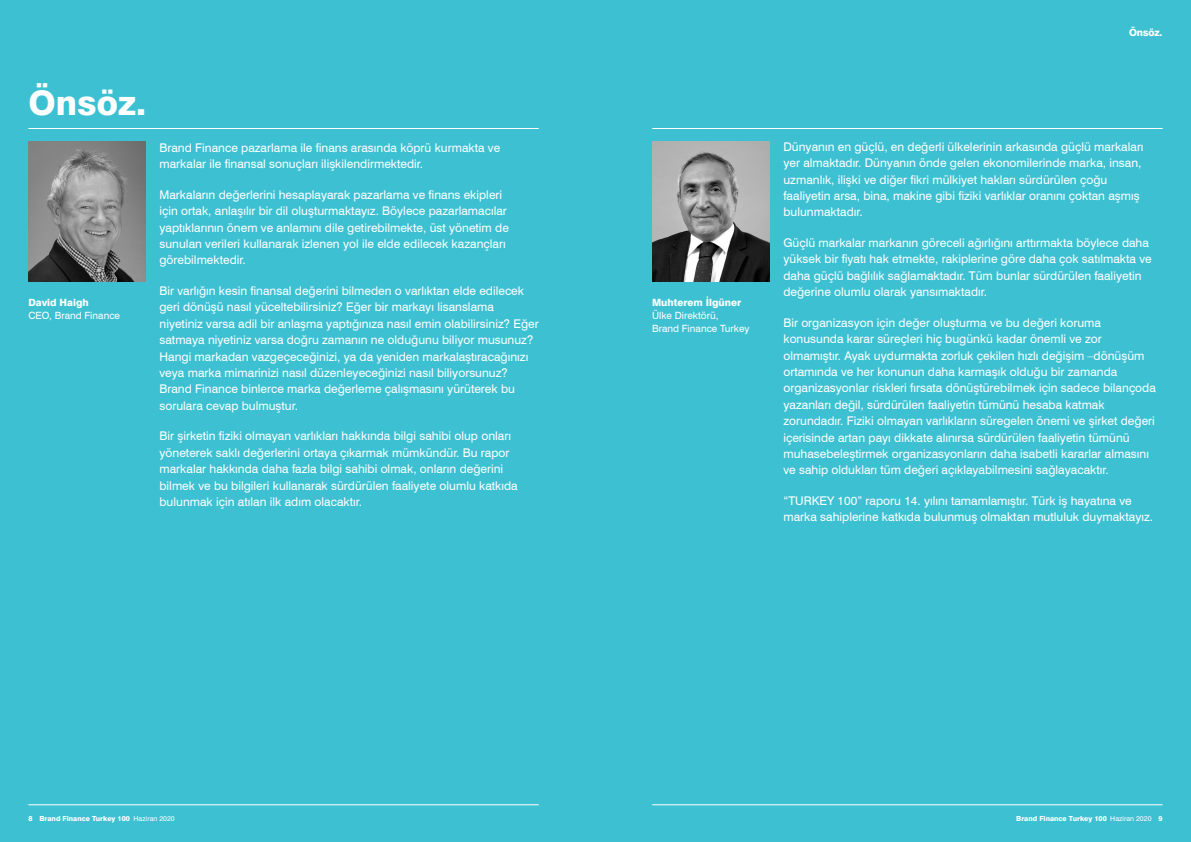
<style>
.page{position:relative;width:1191px;height:842px;background:#3dc1d2}
.page>*{position:absolute;margin:0;border:0;box-sizing:border-box;transform-origin:0 0}
.t1{font:800 34px "Swiss 721 BT";color:#fff}
.p_foreword{font:12px/16.4px "Swiss 721 BT";color:#fff}
.Foreword_Job_Title{font:10px/13px "Swiss 721 BT";color:#fff}
.Foreword_Name{font:800 10px "Swiss 721 BT";color:#fff}
.h9{font:800 10px "Swiss 721 BT";letter-spacing:-.02em;color:#fff}
.t2{font:800 7px "Swiss 721 BT";color:#fff}
.s1{font-weight:400}
</style>
<div class="page">
<hr style="left:652px;top:804px;width:510px;height:1px;background:#fff">
<hr style="left:28px;top:804px;width:511px;height:1px;background:#fff">
<hr style="left:28px;top:128px;width:511px;height:1px;background:#fff">
<hr style="left:652px;top:128px;width:510px;height:1px;background:#fff">
<img style="left:28px;top:142px;width:117px;height:139px">
<img style="left:652px;top:142px;width:117px;height:140px">
<p class="t1" style="left:28px;top:82px;width:119px">Önsöz.</p>
<p class="Foreword_Name" style="left:28px;top:296px;width:62px">David Haigh</p>
<p class="Foreword_Job_Title" style="left:28px;top:308px;width:93px">CEO, Brand Finance</p>
<p class="p_foreword" style="left:159px;top:139px;width:342px">Brand Finance pazarlama ile finans arasında köprü kurmakta ve markalar ile finansal sonuçları ilişkilendirmektedir.</p>
<p class="p_foreword" style="left:159px;top:186px;width:351px">Markaların değerlerini hesaplayarak pazarlama ve finans ekipleri için ortak, anlaşılır bir dil oluşturmaktayız. Böylece pazarlamacılar yaptıklarının önem ve anlamını dile getirebilmekte, üst yönetim de sunulan verileri kullanarak izlenen yol ile elde edilecek kazançları görebilmektedir.</p>
<p class="p_foreword" style="left:159px;top:282px;width:381px">Bir varlığın kesin finansal değerini bilmeden o varlıktan elde edilecek geri dönüşü nasıl yüceltebilirsiniz? Eğer bir markayı lisanslama niyetiniz varsa adil bir anlaşma yaptığınıza nasıl emin olabilirsiniz? Eğer satmaya niyetiniz varsa doğru zamanın ne olduğunu biliyor musunuz?<br>Hangi markadan vazgeçeceğinizi, ya da yeniden markalaştıracağınızı veya marka mimarinizi nasıl düzenleyeceğinizi nasıl biliyorsunuz?<br>Brand Finance binlerce marka değerleme çalışmasını yürüterek bu sorulara cevap bulmuştur.</p>
<p class="p_foreword" style="left:159px;top:428px;width:360px">Bir şirketin fiziki olmayan varlıkları hakkında bilgi sahibi olup onları yöneterek saklı değerlerini ortaya çıkarmak mümkündür. Bu rapor markalar hakkında daha fazla bilgi sahibi olmak, onların değerini bilmek ve bu bilgileri kullanarak sürdürülen faaliyete olumlu katkıda bulunmak için atılan ilk adım olacaktır.</p>
<p class="h9" style="left:1129px;top:26px;width:35px">Önsöz.</p>
<p class="Foreword_Name" style="left:652px;top:296px;width:91px">Muhterem İlgüner</p>
<p class="Foreword_Job_Title" style="left:652px;top:309px;width:99px">Ülke Direktörü,<br>Brand Finance Turkey</p>
<p class="p_foreword" style="left:783px;top:138px;width:362px">Dünyanın en güçlü, en değerli ülkelerinin arkasında güçlü markaları yer almaktadır. Dünyanın önde gelen ekonomilerinde marka, insan, uzmanlık, ilişki ve diğer fikri mülkiyet hakları sürdürülen çoğu faaliyetin arsa, bina, makine gibi fiziki varlıklar oranını çoktan aşmış bulunmaktadır.</p>
<p class="p_foreword" style="left:783px;top:234px;width:370px">Güçlü markalar markanın göreceli ağırlığını arttırmakta böylece daha yüksek bir fiyatı hak etmekte, rakiplerine göre daha çok satılmakta ve daha güçlü bağlılık sağlamaktadır. Tüm bunlar sürdürülen faaliyetin değerine olumlu olarak yansımaktadır.</p>
<p class="p_foreword" style="left:783px;top:314px;width:374px">Bir organizasyon için değer oluşturma ve bu değeri koruma konusunda karar süreçleri hiç bugünkü kadar önemli ve zor olmamıştır. Ayak uydurmakta zorluk çekilen hızlı değişim –dönüşüm ortamında ve her konunun daha karmaşık olduğu bir zamanda organizasyonlar riskleri fırsata dönüştürebilmek için sadece bilançoda yazanları değil, sürdürülen faaliyetin tümünü hesaba katmak zorundadır. Fiziki olmayan varlıkların süregelen önemi ve şirket değeri içerisinde artan payı dikkate alınırsa sürdürülen faaliyetin tümünü muhasebeleştirmek organizasyonların daha isabetli kararlar almasını ve sahip oldukları tüm değeri açıklayabilmesini sağlayacaktır.</p>
<p class="p_foreword" style="left:783px;top:492px;width:371px">“TURKEY 100” raporu 14. yılını tamamlamıştır. Türk iş hayatına ve marka sahiplerine katkıda bulunmuş olmaktan mutluluk duymaktayız.</p>
<p class="t2" style="left:28px;top:814px;width:148px">8 Brand Finance Turkey 100 <span class="s1">Haziran 2020</span></p>
<p class="t2" style="left:1016px;top:814px;width:148px">Brand Finance Turkey 100 <span class="s1">Haziran 2020</span> 9</p>
</div>
